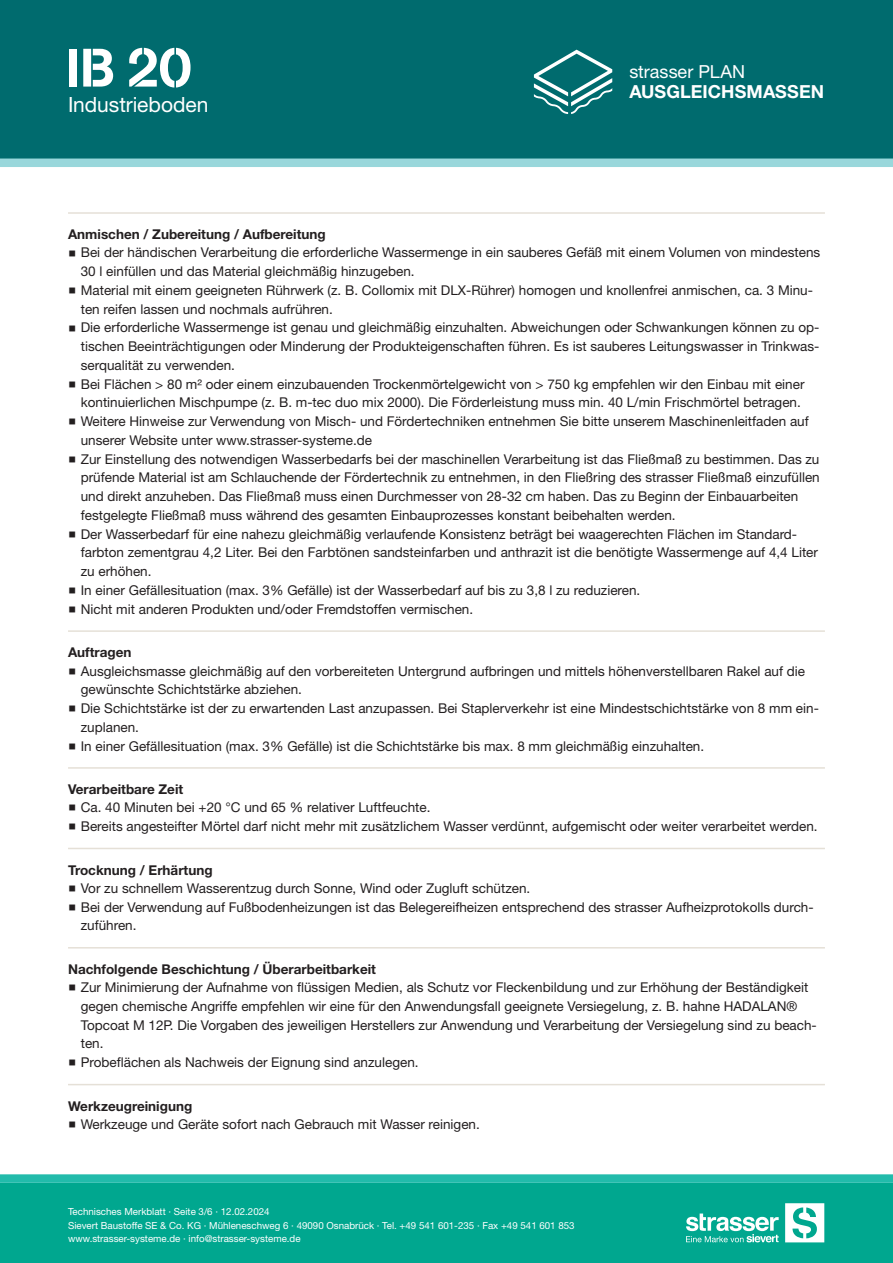
<style>
.page{position:relative;width:893px;height:1263px;background:#fff}
.page>*{position:absolute;margin:0;border:0;box-sizing:border-box;transform-origin:0 0}
.CB_AF_STR_Produkt_ku{font:700 54px "Standard CT Stencil";color:#fff}
.CB_AF_STR_Produkt_la{font:21px "Helvetica Neue LT Std";color:#fff}
.CB_AF_STR_Produktgru{font:700 18px "Helvetica Neue LT Std";letter-spacing:.005em;color:#fff}
.CB_AF_STR_Produktgru-2{font:18px "Helvetica Neue LT Std";color:#fff}
.t1{font:13.5px/18.8px "Helvetica Neue LT Std";color:#231f20}
.CB_AF_STR_Unterueber{font:700 13.5px "Helvetica Neue LT Std";color:#231f20}
.t2{font:9.75px/13.5px "Helvetica Neue LT Std";color:#fff}
</style>
<div class="page">
<div style="left:0;top:0;width:893px;height:159px;background:#006b6e"></div>
<div style="left:0;top:159px;width:893px;height:8px;background:#99d7db"></div>
<svg style="left:534px;top:50px;width:78px;height:64px"></svg>
<div style="left:0;top:1183px;width:893px;height:80px;background:#00a78f"></div>
<div style="left:0;top:1174px;width:893px;height:9px;background:#22bbab"></div>
<svg style="left:785px;top:1203px;width:39px;height:39px"></svg>
<svg style="left:686px;top:1213px;width:93px;height:29px"></svg>
<hr style="left:68px;top:212px;width:757px;height:2px;background:#e5e0d7">
<hr style="left:68px;top:630px;width:757px;height:2px;background:#e5e0d7">
<hr style="left:68px;top:767px;width:757px;height:2px;background:#e5e0d7">
<hr style="left:68px;top:848px;width:757px;height:1px;background:#e5e0d7">
<hr style="left:68px;top:947px;width:757px;height:1px;background:#e5e0d7">
<hr style="left:68px;top:1084px;width:757px;height:1px;background:#e5e0d7">
<p class="CB_AF_STR_Produkt_ku" style="left:66px;top:34px;width:128px">IB 20</p>
<p class="CB_AF_STR_Produkt_la" style="left:68px;top:92px;width:142px">Industrieboden</p>
<p class="CB_AF_STR_Produktgru-2" style="left:629px;top:61px;width:117px">strasser PLAN</p>
<p class="CB_AF_STR_Produktgru" style="left:629px;top:81px;width:196px">AUSGLEICHSMASSEN</p>
<p class="CB_AF_STR_Unterueber" style="left:68px;top:226px;width:259px">Anmischen / Zubereitung / Aufbereitung</p>
<p class="t1" style="left:81px;top:243px;width:741px">Bei der händischen Verarbeitung die erforderliche Wassermenge in ein sauberes Gefäß mit einem Volumen von mindestens<br>30 l einfüllen und das Material gleichmäßig hinzugeben.</p>
<p class="t1" style="left:81px;top:281px;width:734px">Material mit einem geeigneten Rührwerk (z. B. Collomix mit DLX-Rührer) homogen und knollenfrei anmischen, ca. 3 Minu&shy;ten reifen lassen und nochmals aufrühren.</p>
<p class="t1" style="left:81px;top:318px;width:740px;text-align:justify">Die erforderliche Wassermenge ist genau und gleichmäßig einzuhalten. Abweichungen oder Schwankungen können zu op&shy;tischen Beeinträchtigungen oder Minderung der Produkteigenschaften führen. Es ist sauberes Leitungswasser in Trinkwas&shy;serqualität zu verwenden.</p>
<p class="t1" style="left:81px;top:374px;width:725px">Bei Flächen &gt; 80 m² oder einem einzubauenden Trockenmörtelgewicht von &gt; 750 kg empfehlen wir den Einbau mit einer kontinuierlichen Mischpumpe (z. B. m-tec duo mix 2000). Die Förderleistung muss min. 40 L/min Frischmörtel betragen.</p>
<p class="t1" style="left:81px;top:412px;width:729px">Weitere Hinweise zur Verwendung von Misch- und Fördertechniken entnehmen Sie bitte unserem Maschinenleitfaden auf unserer Website unter www.strasser-systeme.de</p>
<p class="t1" style="left:81px;top:449px;width:740px">Zur Einstellung des notwendigen Wasserbedarfs bei der maschinellen Verarbeitung ist das Fließmaß zu bestimmen. Das zu prüfende Material ist am Schlauchende der Fördertechnik zu entnehmen, in den Fließring des strasser Fließmaß einzufüllen und direkt anzuheben. Das Fließmaß muss einen Durchmesser von 28-32 cm haben. Das zu Beginn der Einbauarbeiten festgelegte Fließmaß muss während des gesamten Einbauprozesses konstant beibehalten werden.</p>
<p class="t1" style="left:81px;top:524px;width:739px">Der Wasserbedarf für eine nahezu gleichmäßig verlaufende Konsistenz beträgt bei waagerechten Flächen im Standard&shy;farbton zementgrau 4,2 Liter. Bei den Farbtönen sandsteinfarben und anthrazit ist die benötigte Wassermenge auf 4,4 Liter zu erhöhen.</p>
<p class="t1" style="left:81px;top:581px;width:561px">In einer Gefällesituation (max. 3% Gefälle) ist der Wasserbedarf auf bis zu 3,8 l zu reduzieren.</p>
<p class="t1" style="left:81px;top:599px;width:394px">Nicht mit anderen Produkten und/oder Fremdstoffen vermischen.</p>
<p class="CB_AF_STR_Unterueber" style="left:68px;top:644px;width:65px">Auftragen</p>
<p class="t1" style="left:81px;top:661px;width:726px">Ausgleichsmasse gleichmäßig auf den vorbereiteten Untergrund aufbringen und mittels höhenverstellbaren Rakel auf die gewünschte Schichtstärke abziehen.</p>
<p class="t1" style="left:81px;top:699px;width:740px">Die Schichtstärke ist der zu erwartenden Last anzupassen. Bei Staplerverkehr ist eine Mindestschichtstärke von 8 mm ein&shy;zuplanen.</p>
<p class="t1" style="left:81px;top:736px;width:625px">In einer Gefällesituation (max. 3% Gefälle) ist die Schichtstärke bis max. 8 mm gleichmäßig einzuhalten.</p>
<p class="CB_AF_STR_Unterueber" style="left:68px;top:781px;width:117px">Verarbeitbare Zeit</p>
<p class="t1" style="left:81px;top:798px;width:351px">Ca. 40 Minuten bei +20 °C und 65 % relativer Luftfeuchte.</p>
<p class="t1" style="left:81px;top:817px;width:738px">Bereits angesteifter Mörtel darf nicht mehr mit zusätzlichem Wasser verdünnt, aufgemischt oder weiter verarbeitet werden.</p>
<p class="CB_AF_STR_Unterueber" style="left:68px;top:861px;width:146px">Trocknung / Erhärtung</p>
<p class="t1" style="left:81px;top:878px;width:451px">Vor zu schnellem Wasserentzug durch Sonne, Wind oder Zugluft schützen.</p>
<p class="t1" style="left:81px;top:897px;width:734px">Bei der Verwendung auf Fußbodenheizungen ist das Belegereifheizen entsprechend des strasser Aufheizprotokolls durch&shy;zuführen.</p>
<p class="CB_AF_STR_Unterueber" style="left:68px;top:961px;width:309px">Nachfolgende Beschichtung / Überarbeitbarkeit</p>
<p class="t1" style="left:81px;top:978px;width:738px">Zur Minimierung der Aufnahme von flüssigen Medien, als Schutz vor Fleckenbildung und zur Erhöhung der Beständigkeit gegen chemische Angriffe empfehlen wir eine für den Anwendungsfall geeignete Versiegelung, z. B. hahne HADALAN® Topcoat M 12P. Die Vorgaben des jeweiligen Herstellers zur Anwendung und Verarbeitung der Versiegelung sind zu beach&shy;ten.</p>
<p class="t1" style="left:81px;top:1053px;width:339px">Probeflächen als Nachweis der Eignung sind anzulegen.</p>
<p class="CB_AF_STR_Unterueber" style="left:68px;top:1098px;width:126px">Werkzeugreinigung</p>
<p class="t1" style="left:81px;top:1115px;width:401px">Werkzeuge und Geräte sofort nach Gebrauch mit Wasser reinigen.</p>
<p class="t2" style="left:68px;top:1205px;width:508px">Technisches Merkblatt · Seite 3/6 · 12.02.2024<br>Sievert Baustoffe SE &amp; Co. KG · Mühleneschweg 6 · 49090 Osnabrück · Tel. +49 541 601-235 · Fax +49 541 601 853 www.strasser-systeme.de · info@strasser-systeme.de</p>
</div>
